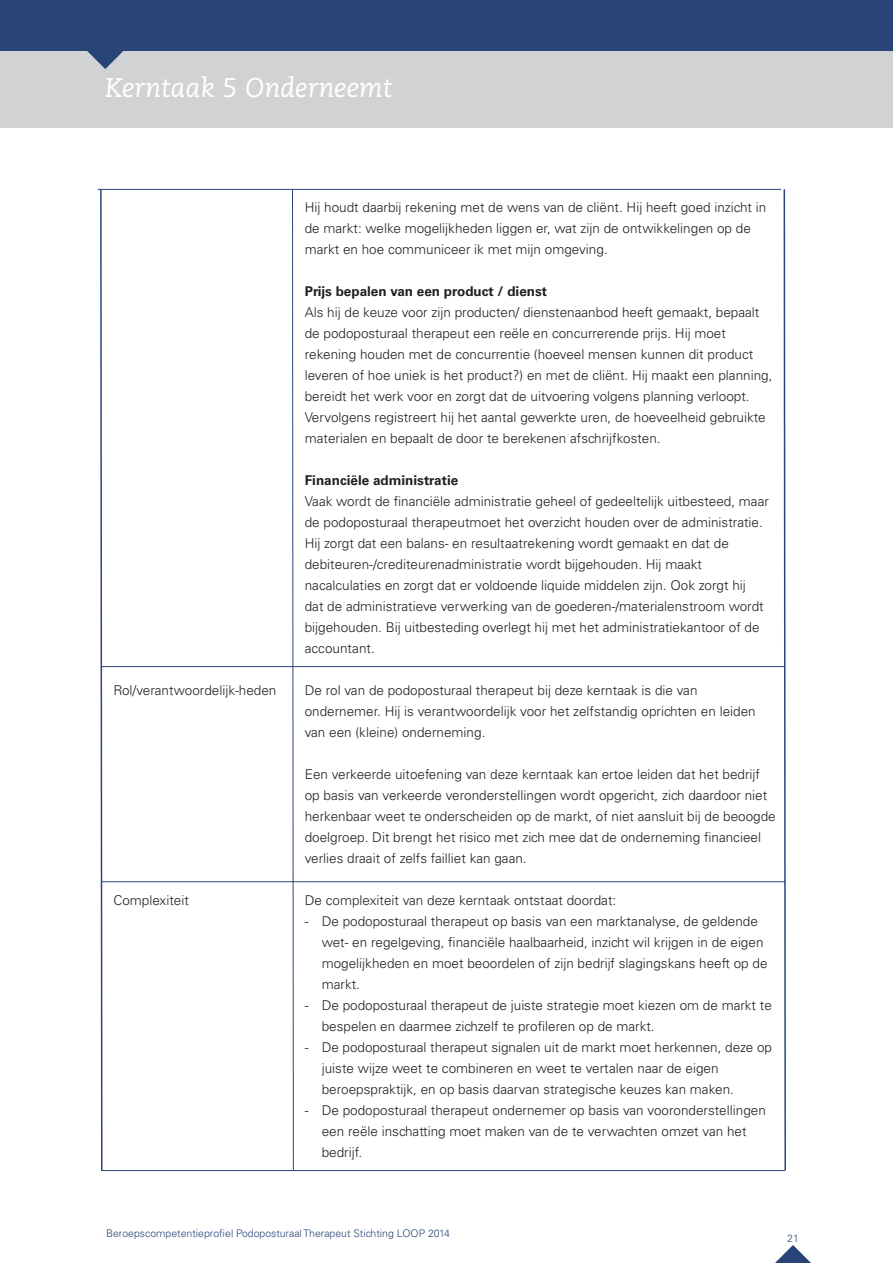
<style>
.page{position:relative;width:893px;height:1263px;background:#fff}
.page>*{position:absolute;margin:0;border:0;box-sizing:border-box;transform-origin:0 0}
.t1{font:italic 27px "Caecilia";color:#fff}
.t2{font:300 13.5px/21px "Univers";color:#231f20}
.t3{font:700 13.5px "Univers";color:#231f20}
.t4{font:300 10.5px "Univers";color:#294578}
</style>
<div class="page">
<svg style="left:775px;top:1245px;width:36px;height:18px"></svg>
<div style="left:0;top:51px;width:893px;height:77px;background:#d1d2d4"></div>
<div style="left:0;top:0;width:893px;height:51px;background:#294578"></div>
<svg style="left:87px;top:51px;width:36px;height:18px"></svg>
<svg style="left:292px;top:190px;width:2px;height:980px;background:#93a1ba"></svg>
<svg style="left:99px;top:188px;width:4px;height:984px"></svg>
<hr style="left:98px;top:189px;width:683px;height:1px;background:#294578">
<hr style="left:101px;top:666px;width:683px;height:1px;background:#294578">
<svg style="left:783px;top:189px;width:3px;height:983px"></svg>
<hr style="left:102px;top:881px;width:683px;height:1px;background:#294578">
<hr style="left:102px;top:1170px;width:683px;height:1px;background:#294578">
<h1 class="t1" style="left:105px;top:72px;width:288px">Kerntaak 5 Onderneemt</h1>
<p class="t2" style="left:113px;top:680px;width:165px">Rol/verantwoordelijk-heden</p>
<p class="t2" style="left:113px;top:890px;width:77px">Complexiteit</p>
<p class="t2" style="left:305px;top:197px;width:463px">Hij houdt daarbij rekening met de wens van de cliënt. Hij heeft goed inzicht in de markt: welke mogelijkheden liggen er, wat zijn de ontwikkelingen op de markt en hoe communiceer ik met mijn omgeving.</p>
<p class="t3" style="left:305px;top:283px;width:244px">Prijs bepalen van een product / dienst</p>
<p class="t2" style="left:305px;top:302px;width:469px">Als hij de keuze voor zijn producten/ dienstenaanbod heeft gemaakt, bepaalt de podoposturaal therapeut een reële en concurrerende prijs. Hij moet rekening houden met de concurrentie (hoeveel mensen kunnen dit product leveren of hoe uniek is het product?) en met de cliënt. Hij maakt een planning, bereidt het werk voor en zorgt dat de uitvoering volgens planning verloopt.<br>Vervolgens registreert hij het aantal gewerkte uren, de hoeveelheid gebruikte materialen en bepaalt de door te berekenen afschrijfkosten.</p>
<p class="t3" style="left:305px;top:472px;width:155px">Financiële administratie</p>
<p class="t2" style="left:305px;top:491px;width:466px">Vaak wordt de financiële administratie geheel of gedeeltelijk uitbesteed, maar de podoposturaal therapeutmoet het overzicht houden over de administratie.<br>Hij zorgt dat een balans- en resultaatrekening wordt gemaakt en dat de debiteuren-/crediteurenadministratie wordt bijgehouden. Hij maakt nacalculaties en zorgt dat er voldoende liquide middelen zijn. Ook zorgt hij<br>dat de administratieve verwerking van de goederen-/materialenstroom wordt bijgehouden. Bij uitbesteding overlegt hij met het administratiekantoor of de accountant.</p>
<p class="t2" style="left:305px;top:680px;width:452px">De rol van de podoposturaal therapeut bij deze kerntaak is die van ondernemer. Hij is verantwoordelijk voor het zelfstandig oprichten en leiden van een (kleine) onderneming.</p>
<p class="t2" style="left:305px;top:764px;width:472px">Een verkeerde uitoefening van deze kerntaak kan ertoe leiden dat het bedrijf op basis van verkeerde veronderstellingen wordt opgericht, zich daardoor niet herkenbaar weet te onderscheiden op de markt, of niet aansluit bij de beoogde doelgroep. Dit brengt het risico met zich mee dat de onderneming financieel verlies draait of zelfs failliet kan gaan.</p>
<p class="t2" style="left:305px;top:890px;width:313px">De complexiteit van deze kerntaak ontstaat doordat:</p>
<p class="t2" style="left:322px;top:911px;width:447px;text-indent:-17px">- De podoposturaal therapeut op basis van een marktanalyse, de geldende wet- en regelgeving, financiële haalbaarheid, inzicht wil krijgen in de eigen mogelijkheden en moet beoordelen of zijn bedrijf slagingskans heeft op de markt.</p>
<p class="t2" style="left:322px;top:995px;width:452px;text-indent:-17px">- De podoposturaal therapeut de juiste strategie moet kiezen om de markt te bespelen en daarmee zichzelf te profileren op de markt.</p>
<p class="t2" style="left:322px;top:1037px;width:452px;text-indent:-17px">- De podoposturaal therapeut signalen uit de markt moet herkennen, deze op juiste wijze weet te combineren en weet te vertalen naar de eigen beroepspraktijk, en op basis daarvan strategische keuzes kan maken.</p>
<p class="t2" style="left:322px;top:1100px;width:446px;text-indent:-17px">- De podoposturaal therapeut ondernemer op basis van vooronderstellingen een reële inschatting moet maken van de te verwachten omzet van het bedrijf.</p>
<p class="t4" style="left:106px;top:1227px;width:345px">Beroepscompetentieprofiel Podoposturaal Therapeut Stichting LOOP 2014</p>
<p class="t4" style="left:787px;top:1231px;width:13px">21</p>
</div>
